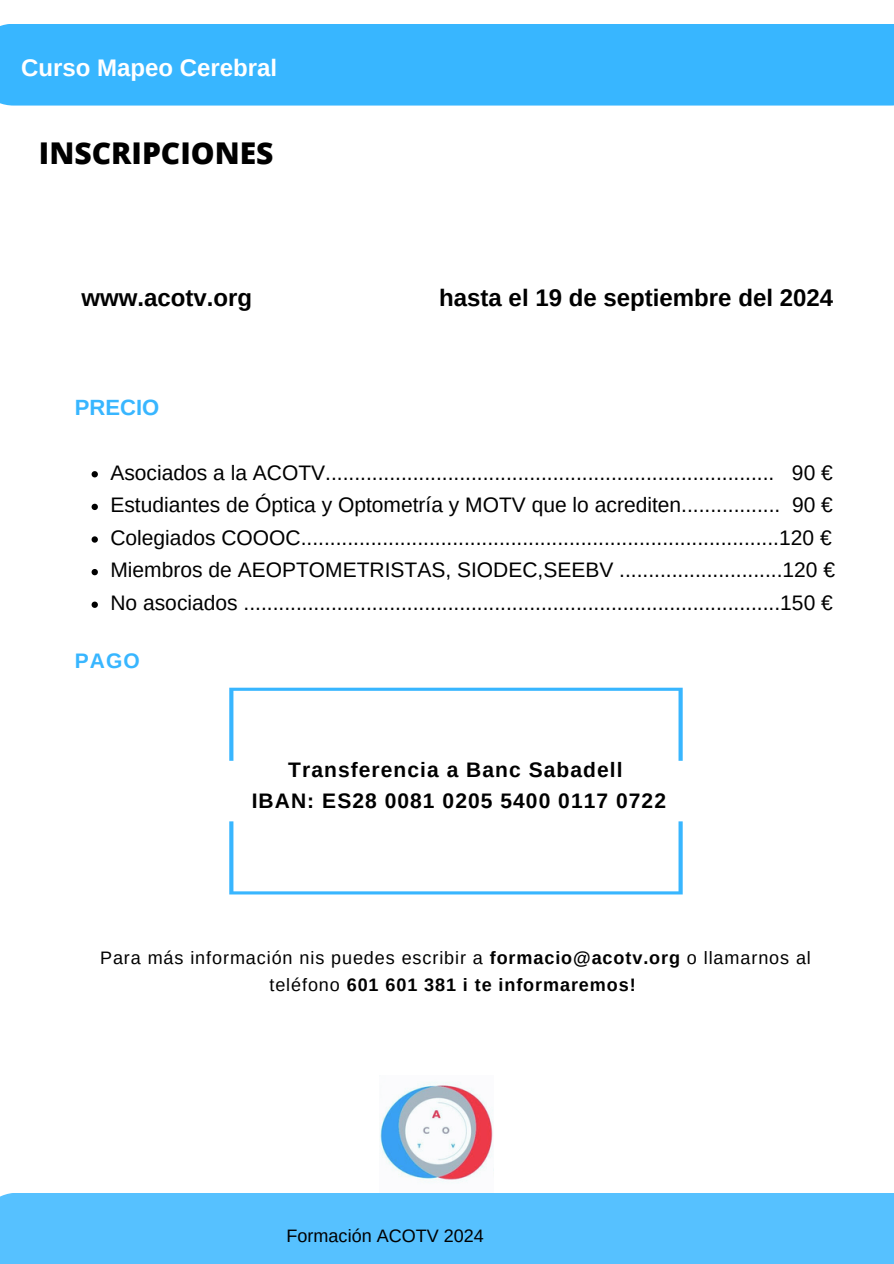
<style>
.page{position:relative;width:894px;height:1264px;background:#fff}
.page>*{position:absolute;margin:0;border:0;box-sizing:border-box;transform-origin:0 0}
.t1{font:800 30px "Open Sans";color:#000}
.t2{font:700 24px "Arimo";color:#000}
.t3{font:700 24px "Arimo";color:#fff}
.t4{font:700 22.05px "Arimo";color:#38b6ff}
.t5{font:21px "Arimo";color:#000}
.t6{font:700 21px/30.5px "Arimo";letter-spacing:.05em;color:#000;text-align:center}
.t7{font:700 21px "Arimo";color:#38b6ff}
.t8{font:18px/27.3px "Arimo";letter-spacing:.05em;color:#000;text-align:center}
.t9{font:18px "Arimo";color:#000}
.s1{font-weight:700}
</style>
<div class="page">
<div style="left:0;top:1193px;width:893px;height:70px;background:#56c1ff"></div>
<svg style="left:92px;top:471px;width:6px;height:6px"></svg>
<svg style="left:92px;top:503px;width:6px;height:7px"></svg>
<svg style="left:92px;top:536px;width:6px;height:6px"></svg>
<svg style="left:92px;top:569px;width:6px;height:6px"></svg>
<svg style="left:92px;top:601px;width:6px;height:7px"></svg>
<div style="left:0;top:24px;width:893px;height:82px;background:#38b6ff"></div>
<img style="left:380px;top:1082px;width:113px;height:101px">
<svg style="left:229px;top:687px;width:453px;height:73px"></svg>
<svg style="left:229px;top:821px;width:453px;height:73px"></svg>
<h5 class="t3" style="left:21px;top:54px;width:257px">Curso Mapeo Cerebral</h5>
<p class="t1" style="left:39px;top:132px;width:236px">INSCRIPCIONES</p>
<h3 class="t2" style="left:81px;top:284px;width:172px">www.acotv.org</h3>
<h3 class="t2" style="left:439px;top:284px;width:395px">hasta el 19 de septiembre del 2024</h3>
<h1 class="t4" style="left:75px;top:395px;width:86px">PRECIO</h1>
<h3 class="t5" style="left:110px;top:460px;width:723px">Asociados a la ACOTV............................................................................. 90 €</h3>
<h2 class="t5" style="left:110px;top:493px;width:723px">Estudiantes de Óptica y Optometría y MOTV que lo acrediten................. 90 €</h2>
<p class="t5" style="left:110px;top:526px;width:722px">Colegiados COOOC..................................................................................120 €</p>
<p class="t5" style="left:110px;top:558px;width:726px">Miembros de AEOPTOMETRISTAS, SIODEC,SEEBV ............................120 €</p>
<p class="t5" style="left:110px;top:591px;width:723px">No asociados ............................................................................................150 €</p>
<p class="t7" style="left:75px;top:649px;width:66px">PAGO</p>
<p class="t6" style="left:252px;top:754px;width:415px">Transferencia a Banc Sabadell<br>IBAN: ES28 0081 0205 5400 0117 0722</p>
<h4 class="t8" style="left:100px;top:943px;width:712px">Para más información nis puedes escribir a <span class="s1">formacio@acotv.org</span> o llamarnos al teléfono <span class="s1">601 601 381 i te informaremos!</span></h4>
<p class="t9" style="left:286px;top:1225px;width:198px">Formación ACOTV 2024</p>
</div>
